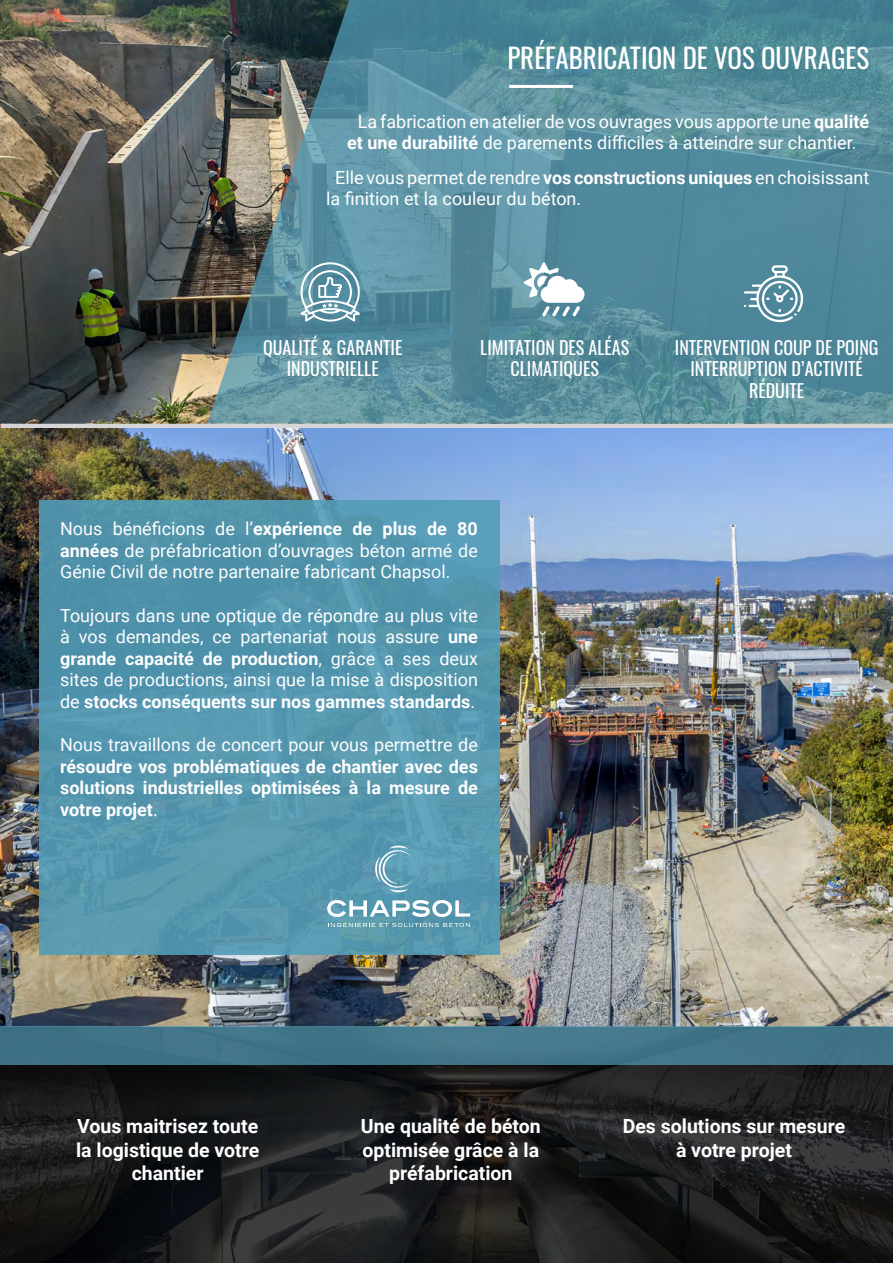
<style>
.page{position:relative;width:893px;height:1263px;background:#fff}
.page>*{position:absolute;margin:0;border:0;box-sizing:border-box;transform-origin:0 0}
.t1{font:27px "Oswald";color:#fff}
.t2{font:700 19.5px/23.4px "Roboto";color:#fff;text-align:center}
.t3{font:18px/21.6px "Roboto";color:#fdfdfd;text-align:justify}
.t4{font:18px/21.6px "Roboto";color:#fff}
.t5{font:18px/21.6px "Oswald";color:#fff;text-align:center}
.t6{font:700 18px/21.6px "Roboto";color:#fdfdfd;text-align:justify}
.s1{font-weight:700}
.s2{font-weight:400}
</style>
<div class="page">
<img style="left:0;top:1065px;width:1px;height:198px">
<img style="left:0;top:684px;width:1px;height:342px">
<img style="left:0;top:0;width:1px;height:684px">
<img style="left:0;top:729px;width:1px;height:255px">
<img style="left:1px;top:0;width:206px;height:423px">
<svg style="left:207px;top:0;width:686px;height:424px;background:#578895"></svg>
<hr style="left:509px;top:85px;width:64px;height:3px;background:#fff">
<img style="left:1px;top:428px;width:892px;height:835px">
<hr style="left:1px;top:424px;width:892px;height:4px;background:#d6d6d9">
<svg style="left:300px;top:262px;width:60px;height:60px"></svg>
<svg style="left:744px;top:265px;width:59px;height:57px"></svg>
<div style="left:39px;top:500px;width:460px;height:454px;background:linear-gradient(to right,#5294ab,#579ab1)"></div>
<svg style="left:375px;top:846px;width:38px;height:46px;background:#72a9be"></svg>
<svg style="left:327px;top:900px;width:143px;height:26px"></svg>
<div style="left:0;top:1026px;width:893px;height:39px;background:#407487"></div>
<svg style="left:523px;top:262px;width:61px;height:54px;background:#548b9d"></svg>
<h1 class="t1" style="left:507px;top:34px;width:363px">PRÉFABRICATION DE VOS OUVRAGES</h1>
<p class="t4" style="left:347px;top:110px;width:524px;text-indent:11px">La fabrication en atelier de vos ouvrages vous apporte une <span class="s1">qualité et une durabilité</span> de parements difficiles à atteindre sur chantier.</p>
<p class="t4" style="left:326px;top:166px;width:545px;text-indent:9px">Elle vous permet de rendre <span class="s1">vos constructions uniques</span> en choisissant la finition et la couleur du béton.</p>
<p class="t5" style="left:263px;top:335px;width:141px">QUALITÉ &amp; GARANTIE<br>INDUSTRIELLE</p>
<p class="t5" style="left:480px;top:335px;width:151px">LIMITATION DES ALÉAS<br>CLIMATIQUES</p>
<p class="t5" style="left:675px;top:335px;width:205px">INTERVENTION COUP DE POING<br>INTERRUPTION D’ACTIVITÉ<br>RÉDUITE</p>
<p class="t3" style="left:60px;top:517px;width:419px">Nous bénéficions de l’<span class="s1">expérience de plus de 80 années</span> de préfabrication d’ouvrages béton armé de Génie Civil de notre partenaire fabricant Chapsol.</p>
<p class="t3" style="left:60px;top:604px;width:419px">Toujours dans une optique de répondre au plus vite à vos demandes, ce partenariat nous assure <span class="s1">une grande capacité de production</span>, grâce a ses deux sites de productions, ainsi que la mise à disposition de <span class="s1">stocks conséquents sur nos gammes standards</span>.</p>
<p class="t3" style="left:60px;top:733px;width:419px">Nous travaillons de concert pour vous permettre de</p>
<p class="t6" style="left:60px;top:755px;width:419px">résoudre vos problématiques de chantier avec des solutions industrielles optimisées à la mesure de votre projet<span class="s2">.</span></p>
<p class="t2" style="left:76px;top:1114px;width:185px">Vous maitrisez toute la logistique de votre chantier</p>
<p class="t2" style="left:361px;top:1114px;width:182px">Une qualité de béton optimisée grâce à la préfabrication</p>
<p class="t2" style="left:623px;top:1114px;width:224px">Des solutions sur mesure à votre projet</p>
</div>
